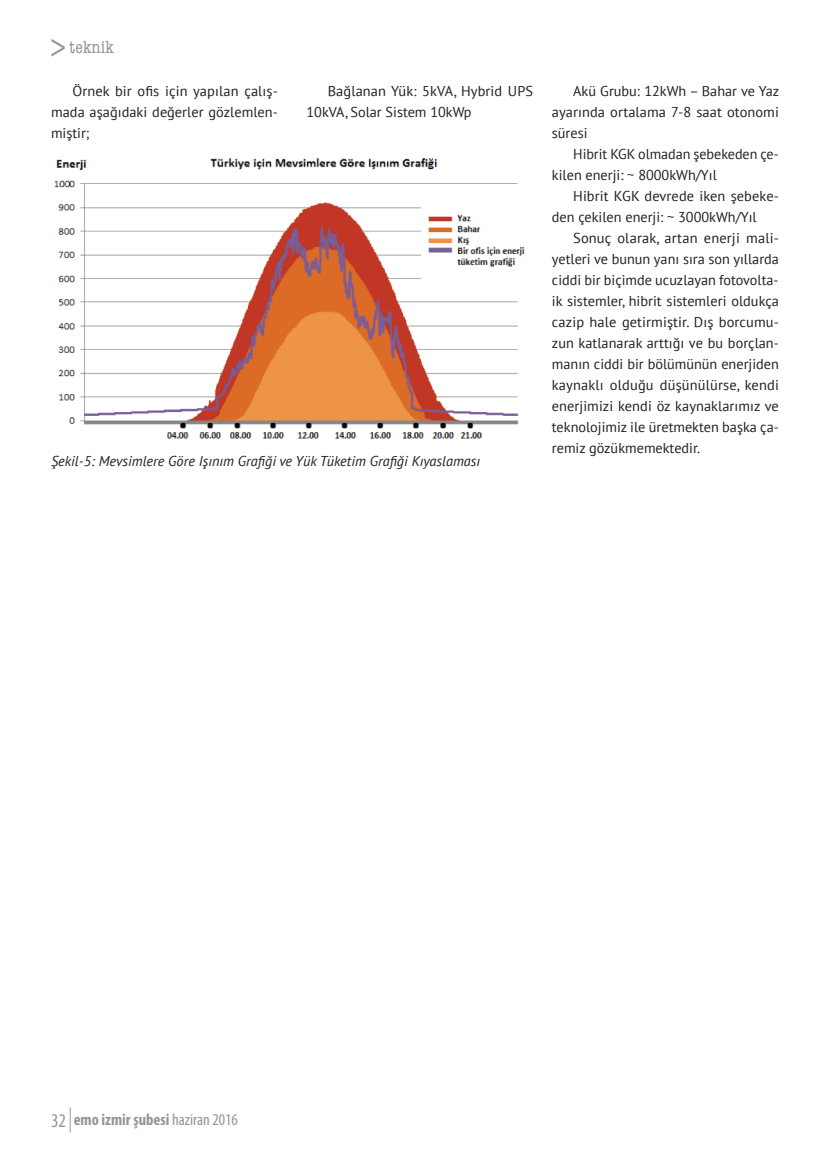
<style>
.page{position:relative;width:830px;height:1170px;background:#fff}
.page>*{position:absolute;margin:0;border:0;box-sizing:border-box;transform-origin:0 0}
.t1{font:condensed 18px "American Typewriter";letter-spacing:.01em;color:#939598}
.t2{font:700 condensed 16.5px "Myriad Pro";color:#939598}
.t3{font:14.25px/21px "PT Sans";color:#231f20;text-align:justify}
.t4{font:italic 14.25px "PT Sans";color:#231f20}
.s1{font-family:"Apex New";font-stretch:normal;font-size:33px}
.s2{font-weight:400;font-size:19.5px}
.s3{font-weight:400}
</style>
<div class="page">
<svg style="left:70px;top:1107px;width:1px;height:25px"></svg>
<img style="left:54px;top:158px;width:471px;height:281px">
<p class="t1" style="left:50px;top:33px;width:65px"><span class="s1">&gt;</span>teknik</p>
<p class="t3" style="left:51px;top:80px;width:228px;text-indent:21px">Örnek bir ofis için yapılan çalış&shy;mada aşağıdaki değerler gözlemlen&shy;miştir;</p>
<p class="t3" style="left:306px;top:80px;width:228px;text-indent:21px">Bağlanan Yük: 5kVA, Hybrid UPS<br>10kVA, Solar Sistem 10kWp</p>
<p class="t3" style="left:551px;top:80px;width:229px;text-indent:21px">Akü Grubu: 12kWh – Bahar ve Yaz ayarında ortalama 7-8 saat otonomi süresi</p>
<p class="t3" style="left:551px;top:143px;width:228px;text-indent:21px">Hibrit KGK olmadan şebekeden çe&shy;kilen enerji: ~ 8000kWh/Yıl</p>
<p class="t3" style="left:551px;top:185px;width:228px;text-indent:21px">Hibrit KGK devrede iken şebeke&shy;den çekilen enerji: ~ 3000kWh/Yıl</p>
<p class="t3" style="left:551px;top:227px;width:228px;text-indent:21px">Sonuç olarak, artan enerji mali&shy;yetleri ve bunun yanı sıra son yıllarda ciddi bir biçimde ucuzlayan fotovolta&shy;ik sistemler, hibrit sistemleri oldukça cazip hale getirmiştir. Dış borcumu&shy;zun katlanarak arttığı ve bu borçlan&shy;manın ciddi bir bölümünün enerjiden kaynaklı olduğu düşünülürse, kendi enerjimizi kendi öz kaynaklarımız ve teknolojimiz ile üretmekten başka ça&shy;remiz gözükmemektedir.</p>
<p class="t4" style="left:51px;top:451px;width:430px">Şekil-5: Mevsimlere Göre Işınım Grafiği ve Yük Tüketim Grafiği Kıyaslaması</p>
<p class="t2" style="left:51px;top:1109px;width:188px"><span class="s2">32</span> emo izmir şubesi <span class="s3">haziran 2016</span></p>
</div>
